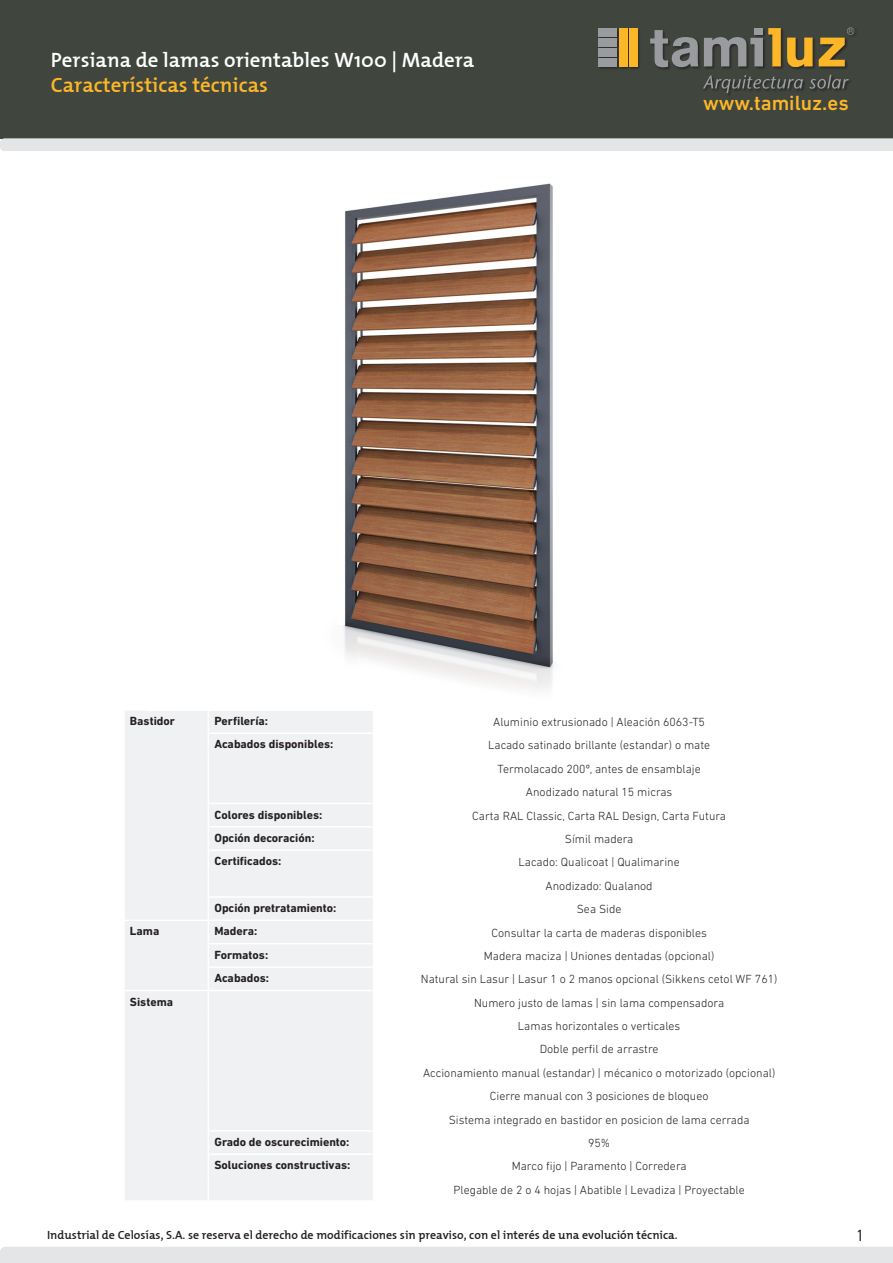
<style>
.page{position:relative;width:893px;height:1263px;background:#fff}
.page>*{position:absolute;margin:0;border:0;box-sizing:border-box;transform-origin:0 0}
.t1{font:600 21px "The Mix";color:#fff}
.t2{font:600 21px "The Mix";color:#fcb729}
.t3{font:500 20.85px "DIN Next LT Pro";color:#fcb729}
.t4{font:condensed 16.5px "DIN Next LT Pro";color:#231f20}
.t5{font:300 12px "DIN Next LT Pro";color:#231f20}
.t6{font:700 12px "DIN Next LT Pro";color:#231f20}
.t7{font:600 12px "The Mix";color:#231f20}
</style>
<div class="page">
<div style="left:0;top:0;width:893px;height:138px;background:#40453d"></div>
<div style="left:0;top:1247px;width:893px;height:16px;background:#e4e5e7"></div>
<svg style="left:0;top:138px;width:893px;height:13px;background:#dfe0e2"></svg>
<div style="left:125px;top:711px;width:248px;height:489px;background:#f0f1f2"></div>
<hr style="left:208px;top:732px;width:166px;height:2px;background:#fff">
<hr style="left:208px;top:803px;width:166px;height:1px;background:#fff">
<hr style="left:208px;top:826px;width:166px;height:1px;background:#fff">
<hr style="left:208px;top:849px;width:166px;height:2px;background:#fff">
<hr style="left:208px;top:896px;width:166px;height:2px;background:#fff">
<hr style="left:123px;top:919px;width:85px;height:2px;background:#fff">
<hr style="left:208px;top:919px;width:166px;height:2px;background:#fff">
<hr style="left:208px;top:943px;width:166px;height:1px;background:#fff">
<hr style="left:208px;top:966px;width:166px;height:2px;background:#fff">
<hr style="left:123px;top:990px;width:85px;height:1px;background:#fff">
<hr style="left:208px;top:990px;width:166px;height:1px;background:#fff">
<hr style="left:208px;top:1130px;width:166px;height:1px;background:#fff">
<hr style="left:208px;top:1153px;width:166px;height:2px;background:#fff">
<svg style="left:208px;top:711px;width:1px;height:489px"></svg>
<img style="left:343px;top:183px;width:210px;height:509px">
<div style="left:598px;top:27px;width:260px;height:70px;background:#231f20;opacity:.75"></div>
<svg style="left:703px;top:75px;width:100px;height:18px"></svg>
<svg style="left:809px;top:75px;width:40px;height:14px"></svg>
<div style="left:598px;top:58px;width:19px;height:9px;background:#999b9e"></div>
<div style="left:598px;top:28px;width:19px;height:9px;background:#999b9e"></div>
<div style="left:598px;top:38px;width:19px;height:9px;background:#999b9e"></div>
<div style="left:598px;top:48px;width:19px;height:9px;background:#999b9e"></div>
<div style="left:619px;top:28px;width:8px;height:39px;background:#fcb729"></div>
<div style="left:629px;top:28px;width:9px;height:39px;background:#fcb729"></div>
<svg style="left:819px;top:27px;width:35px;height:39px"></svg>
<svg style="left:787px;top:38px;width:26px;height:29px"></svg>
<svg style="left:650px;top:28px;width:131px;height:40px"></svg>
<div style="left:754px;top:28px;width:9px;height:7px;background:#999b9e"></div>
<p class="t1" style="left:51px;top:42px;width:425px">Persiana de lamas orientables W100 | Madera</p>
<p class="t2" style="left:51px;top:67px;width:219px">Características técnicas</p>
<p class="t3" style="left:703px;top:91px;width:147px">www.tamiluz.es</p>
<p class="t6" style="left:130px;top:714px;width:46px">Bastidor</p>
<p class="t6" style="left:214px;top:714px;width:55px">Perfilería:</p>
<p class="t5" style="left:493px;top:715px;width:213px">Aluminio extrusionado | Aleación 6063-T5</p>
<p class="t6" style="left:214px;top:737px;width:120px">Acabados disponibles:</p>
<p class="t5" style="left:488px;top:738px;width:224px">Lacado satinado brillante (estandar) o mate</p>
<p class="t5" style="left:498px;top:762px;width:205px">Termolacado 200º, antes de ensamblaje</p>
<p class="t5" style="left:526px;top:785px;width:148px">Anodizado natural 15 micras</p>
<p class="t6" style="left:214px;top:807px;width:109px">Colores disponibles:</p>
<p class="t5" style="left:472px;top:809px;width:255px">Carta RAL Classic, Carta RAL Design, Carta Futura</p>
<p class="t6" style="left:214px;top:831px;width:102px">Opción decoración:</p>
<p class="t5" style="left:565px;top:832px;width:70px">Símil madera</p>
<p class="t6" style="left:214px;top:854px;width:68px">Certificados:</p>
<p class="t5" style="left:519px;top:855px;width:163px">Lacado: Qualicoat | Qualimarine</p>
<p class="t5" style="left:546px;top:879px;width:109px">Anodizado: Qualanod</p>
<p class="t6" style="left:214px;top:901px;width:124px">Opción pretratamiento:</p>
<p class="t5" style="left:577px;top:902px;width:46px">Sea Side</p>
<p class="t6" style="left:130px;top:924px;width:31px">Lama</p>
<p class="t6" style="left:214px;top:924px;width:44px">Madera:</p>
<p class="t5" style="left:491px;top:925px;width:217px">Consultar la carta de maderas disponibles</p>
<p class="t6" style="left:214px;top:948px;width:55px">Formatos:</p>
<p class="t5" style="left:484px;top:949px;width:232px">Madera maciza | Uniones dentadas (opcional)</p>
<p class="t6" style="left:214px;top:971px;width:56px">Acabados:</p>
<p class="t5" style="left:421px;top:972px;width:358px">Natural sin Lasur | Lasur 1 o 2 manos opcional (Sikkens cetol WF 761)</p>
<p class="t6" style="left:130px;top:994px;width:45px">Sistema</p>
<p class="t5" style="left:474px;top:996px;width:252px">Numero justo de lamas | sin lama compensadora</p>
<p class="t5" style="left:518px;top:1019px;width:164px">Lamas horizontales o verticales</p>
<p class="t5" style="left:540px;top:1042px;width:120px">Doble perfil de arrastre</p>
<p class="t5" style="left:423px;top:1066px;width:354px">Accionamiento manual (estandar) | mécanico o motorizado (opcional)</p>
<p class="t5" style="left:490px;top:1089px;width:220px">Cierre manual con 3 posiciones de bloqueo</p>
<p class="t5" style="left:449px;top:1113px;width:302px">Sistema integrado en bastidor en posicion de lama cerrada</p>
<p class="t6" style="left:214px;top:1135px;width:137px">Grado de oscurecimiento:</p>
<p class="t5" style="left:588px;top:1136px;width:24px">95%</p>
<p class="t6" style="left:214px;top:1158px;width:137px">Soluciones constructivas:</p>
<p class="t5" style="left:512px;top:1159px;width:176px">Marco fijo | Paramento | Corredera</p>
<p class="t5" style="left:454px;top:1183px;width:293px">Plegable de 2 o 4 hojas | Abatible | Levadiza | Proyectable</p>
<p class="t7" style="left:47px;top:1225px;width:632px">Industrial de Celosías, S.A. se reserva el derecho de modificaciones sin preaviso, con el interés de una evolución técnica.</p>
<p class="t4" style="left:857px;top:1226px;width:8px">1</p>
</div>
